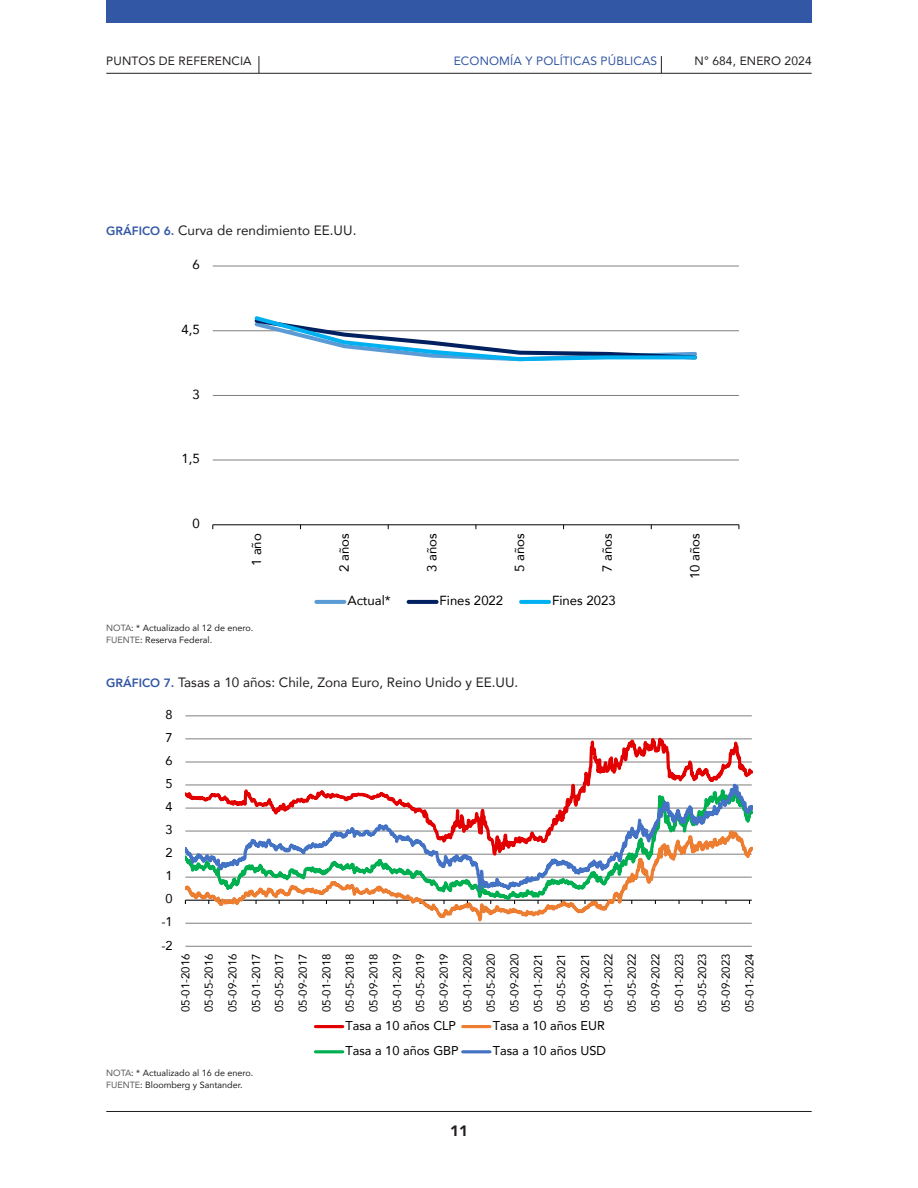
<style>
.page{position:relative;width:918px;height:1188px;background:#fff}
.page>*{position:absolute;margin:0;border:0;box-sizing:border-box;transform-origin:0 0}
.t1{font:900 15px "Avenir";color:#231f20}
.tit_graf_cuadros{font:13.5px "Avenir";color:#231f20}
.t2{font:13.2px "Avenir";letter-spacing:.005em;color:#000}
.t3{font:12.75px "Avenir";color:#000}
.t4{font:12px "Avenir";letter-spacing:.01em;color:#231f20}
.t5{font:12px "Avenir";letter-spacing:.01em;color:#3257a4}
.t6{font:11.4px/23.5px "Avenir";letter-spacing:-.005em;color:#000;text-align:justify}
.text_fuente{font:9px "Avenir";color:#231f20}
.s1{font-weight:800;font-size:12px;color:#3257a4}
.s2{color:#57585a}
</style>
<div class="page">
<hr style="left:106px;top:1111px;width:706px;height:1px;background:#231f20">
<div style="left:106px;top:0;width:706px;height:23px;background:#3257a4"></div>
<hr style="left:106px;top:73px;width:706px;height:1px;background:#231f20">
<svg style="left:259px;top:56px;width:1px;height:17px"></svg>
<svg style="left:661px;top:56px;width:1px;height:17px"></svg>
<hr style="left:213px;top:460px;width:526px;height:1px;background:#7f7f7f">
<hr style="left:213px;top:395px;width:526px;height:1px;background:#7f7f7f">
<hr style="left:213px;top:330px;width:526px;height:1px;background:#7f7f7f">
<hr style="left:213px;top:266px;width:526px;height:1px;background:#7f7f7f">
<hr style="left:213px;top:524px;width:526px;height:1px;background:#000">
<svg style="left:252px;top:316px;width:447px;height:46px"></svg>
<hr style="left:316px;top:600px;width:28px;height:4px;background:#5b9bd5">
<svg style="left:409px;top:600px;width:28px;height:4px"></svg>
<svg style="left:521px;top:600px;width:28px;height:4px"></svg>
<svg style="left:185px;top:716px;width:567px;height:231px"></svg>
<svg style="left:185px;top:734px;width:568px;height:202px"></svg>
<hr style="left:315px;top:1025px;width:28px;height:3px;background:#e20000">
<hr style="left:463px;top:1025px;width:27px;height:3px;background:#ed7d31">
<hr style="left:315px;top:1050px;width:28px;height:3px;background:#00b050">
<hr style="left:463px;top:1050px;width:27px;height:3px;background:#4472c4">
<p class="t4" style="left:106px;top:51px;width:147px">PUNTOS DE REFERENCIA</p>
<p class="t5" style="left:454px;top:51px;width:205px">ECONOMÍA Y POLÍTICAS PÚBLICAS</p>
<p class="t4" style="left:695px;top:52px;width:119px">N° 684, ENERO 2024</p>
<p class="tit_graf_cuadros" style="left:106px;top:219px;width:252px"><span class="s1">GRÁFICO 6.</span> Curva de rendimiento EE.UU.</p>
<p class="t2" style="left:192px;top:254px;width:9px">6</p>
<p class="t2" style="left:181px;top:319px;width:20px">4,5</p>
<p class="t2" style="left:192px;top:384px;width:9px">3</p>
<p class="t2" style="left:181px;top:448px;width:20px">1,5</p>
<p class="t2" style="left:192px;top:513px;width:9px">0</p>
<p class="t2" style="left:246px;top:566px;width:34px;rotate:-90deg">1 año</p>
<p class="t2" style="left:334px;top:572px;width:40px;rotate:-90deg">2 años</p>
<p class="t2" style="left:421px;top:572px;width:40px;rotate:-90deg">3 años</p>
<p class="t2" style="left:509px;top:572px;width:40px;rotate:-90deg">5 años</p>
<p class="t2" style="left:597px;top:572px;width:40px;rotate:-90deg">7 años</p>
<p class="t2" style="left:684px;top:579px;width:47px;rotate:-90deg">10 años</p>
<p class="t2" style="left:347px;top:590px;width:45px">Actual*</p>
<p class="t2" style="left:440px;top:590px;width:65px">Fines 2022</p>
<p class="t2" style="left:552px;top:590px;width:65px">Fines 2023</p>
<p class="text_fuente" style="left:106px;top:620px;width:149px"><span class="s2">NOTA</span>: * Actualizado al 12 de enero.</p>
<p class="text_fuente" style="left:106px;top:632px;width:107px"><span class="s2">FUENTE</span>: Reserva Federal.</p>
<p class="tit_graf_cuadros" style="left:106px;top:671px;width:413px"><span class="s1">GRÁFICO 7.</span> Tasas a 10 años: Chile, Zona Euro, Reino Unido y EE.UU.</p>
<p class="t3" style="left:166px;top:704px;width:9px">8</p>
<p class="t3" style="left:166px;top:728px;width:9px">7</p>
<p class="t3" style="left:166px;top:751px;width:9px">6</p>
<p class="t3" style="left:166px;top:774px;width:9px">5</p>
<p class="t3" style="left:166px;top:797px;width:9px">4</p>
<p class="t3" style="left:166px;top:820px;width:9px">3</p>
<p class="t3" style="left:166px;top:843px;width:9px">2</p>
<p class="t3" style="left:166px;top:866px;width:9px">1</p>
<p class="t3" style="left:166px;top:889px;width:9px">0</p>
<p class="t3" style="left:161px;top:912px;width:13px">-1</p>
<p class="t3" style="left:161px;top:935px;width:13px">-2</p>
<p class="t6" style="left:173px;top:1012px;width:60px;rotate:-90deg">05-01-2016<br>05-05-2016<br>05-09-2016<br>05-01-2017<br>05-05-2017<br>05-09-2017<br>05-01-2018<br>05-05-2018<br>05-09-2018<br>05-01-2019<br>05-05-2019<br>05-09-2019<br>05-01-2020<br>05-05-2020<br>05-09-2020<br>05-01-2021<br>05-05-2021<br>05-09-2021<br>05-01-2022<br>05-05-2022<br>05-09-2022<br>05-01-2023<br>05-05-2023<br>05-09-2023<br>05-01-2024</p>
<p class="t3" style="left:346px;top:1015px;width:112px">Tasa a 10 años CLP</p>
<p class="t3" style="left:493px;top:1015px;width:114px">Tasa a 10 años EUR</p>
<p class="t3" style="left:346px;top:1040px;width:115px">Tasa a 10 años GBP</p>
<p class="t3" style="left:493px;top:1040px;width:115px">Tasa a 10 años USD</p>
<p class="text_fuente" style="left:106px;top:1066px;width:149px"><span class="s2">NOTA</span>: * Actualizado al 16 de enero.</p>
<p class="text_fuente" style="left:106px;top:1078px;width:138px"><span class="s2">FUENTE</span>: Bloomberg y Santander.</p>
<h1 class="t1" style="left:450px;top:1118px;width:19px">11</h1>
</div>
